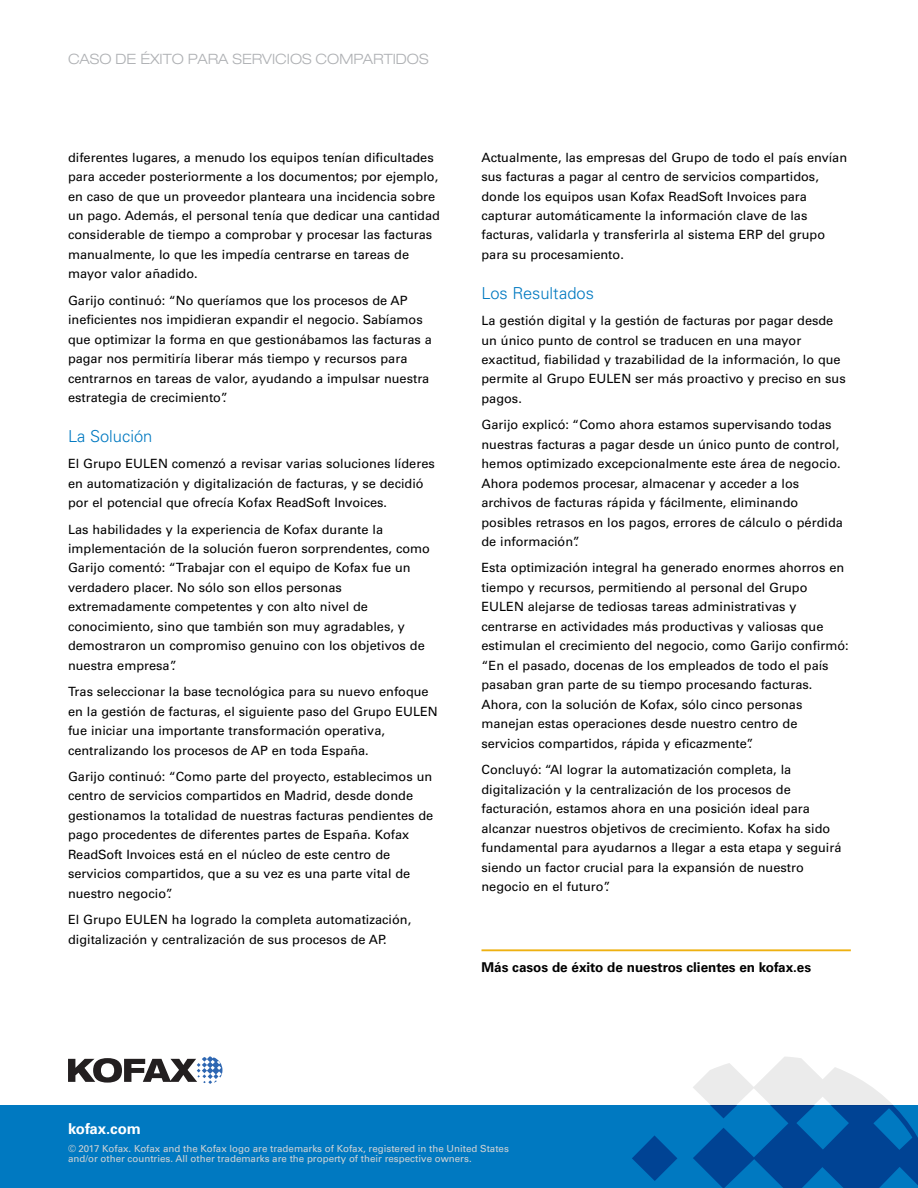
<style>
.page{position:relative;width:918px;height:1188px;background:#fff}
.page>*{position:absolute;margin:0;border:0;box-sizing:border-box;transform-origin:0 0}
.t1{font:300 16.5px "Univers LT Std";color:#0079c1}
.t2{font:700 15px "Univers LT Std";color:#fff}
.t3{font:300 expanded 14.25px "Helvetica Neue LT Std";color:#afb1b4}
.t4{font:700 13.5px "Univers LT Std";color:#000}
.t5{font:12.75px/19.5px "Univers LT Std";color:#000}
.t6{font:9.75px/10.5px "Univers LT Std";color:#d1d3d4}
</style>
<div class="page">
<hr style="left:482px;top:949px;width:369px;height:2px;background:#eeb111">
<div style="left:0;top:1105px;width:918px;height:83px;background:#0079c1"></div>
<svg style="left:632px;top:1135px;width:45px;height:46px"></svg>
<svg style="left:68px;top:1056px;width:154px;height:28px"></svg>
<svg style="left:693px;top:1057px;width:225px;height:131px"></svg>
<p class="t3" style="left:68px;top:51px;width:362px">CASO DE ÉXITO PARA SERVICIOS COMPARTIDOS</p>
<p class="t5" style="left:68px;top:147px;width:373px">diferentes lugares, a menudo los equipos tenían dificultades para acceder posteriormente a los documentos; por ejemplo, en caso de que un proveedor planteara una incidencia sobre un pago. Además, el personal tenía que dedicar una cantidad considerable de tiempo a comprobar y procesar las facturas manualmente, lo que les impedía centrarse en tareas de mayor valor añadido.</p>
<p class="t5" style="left:68px;top:291px;width:365px">Garijo continuó: “No queríamos que los procesos de AP ineficientes nos impidieran expandir el negocio. Sabíamos que optimizar la forma en que gestionábamos las facturas a pagar nos permitiría liberar más tiempo y recursos para centrarnos en tareas de valor, ayudando a impulsar nuestra estrategia de crecimiento”.</p>
<p class="t1" style="left:68px;top:426px;width:86px">La Solución</p>
<p class="t5" style="left:68px;top:454px;width:368px">El Grupo EULEN comenzó a revisar varias soluciones líderes en automatización y digitalización de facturas, y se decidió por el potencial que ofrecía Kofax ReadSoft Invoices.</p>
<p class="t5" style="left:68px;top:519px;width:364px">Las habilidades y la experiencia de Kofax durante la implementación de la solución fueron sorprendentes, como Garijo comentó: “Trabajar con el equipo de Kofax fue un verdadero placer. No sólo son ellos personas extremadamente competentes y con alto nivel de conocimiento, sino que también son muy agradables, y demostraron un compromiso genuino con los objetivos de nuestra empresa”.</p>
<p class="t5" style="left:68px;top:682px;width:371px">Tras seleccionar la base tecnológica para su nuevo enfoque en la gestión de facturas, el siguiente paso del Grupo EULEN fue iniciar una importante transformación operativa, centralizando los procesos de AP en toda España.</p>
<p class="t5" style="left:68px;top:767px;width:367px">Garijo continuó: “Como parte del proyecto, establecimos un centro de servicios compartidos en Madrid, desde donde gestionamos la totalidad de nuestras facturas pendientes de pago procedentes de diferentes partes de España. Kofax ReadSoft Invoices está en el núcleo de este centro de servicios compartidos, que a su vez es una parte vital de nuestro negocio”.</p>
<p class="t5" style="left:68px;top:910px;width:345px">El Grupo EULEN ha logrado la completa automatización, digitalización y centralización de sus procesos de AP.</p>
<p class="t5" style="left:482px;top:147px;width:367px">Actualmente, las empresas del Grupo de todo el país envían sus facturas a pagar al centro de servicios compartidos, donde los equipos usan Kofax ReadSoft Invoices para capturar automáticamente la información clave de las facturas, validarla y transferirla al sistema ERP del grupo para su procesamiento.</p>
<p class="t1" style="left:482px;top:283px;width:114px">Los Resultados</p>
<p class="t5" style="left:482px;top:311px;width:366px">La gestión digital y la gestión de facturas por pagar desde un único punto de control se traducen en una mayor exactitud, fiabilidad y trazabilidad de la información, lo que permite al Grupo EULEN ser más proactivo y preciso en sus pagos.</p>
<p class="t5" style="left:482px;top:415px;width:363px">Garijo explicó: “Como ahora estamos supervisando todas nuestras facturas a pagar desde un único punto de control, hemos optimizado excepcionalmente este área de negocio.<br>Ahora podemos procesar, almacenar y acceder a los archivos de facturas rápida y fácilmente, eliminando posibles retrasos en los pagos, errores de cálculo o pérdida de información”.</p>
<p class="t5" style="left:482px;top:558px;width:369px">Esta optimización integral ha generado enormes ahorros en tiempo y recursos, permitiendo al personal del Grupo EULEN alejarse de tediosas tareas administrativas y centrarse en actividades más productivas y valiosas que estimulan el crecimiento del negocio, como Garijo confirmó: “En el pasado, docenas de los empleados de todo el país pasaban gran parte de su tiempo procesando facturas.<br>Ahora, con la solución de Kofax, sólo cinco personas manejan estas operaciones desde nuestro centro de servicios compartidos, rápida y eficazmente”.</p>
<p class="t5" style="left:482px;top:760px;width:362px">Concluyó: “Al lograr la automatización completa, la digitalización y la centralización de los procesos de facturación, estamos ahora en una posición ideal para alcanzar nuestros objetivos de crecimiento. Kofax ha sido fundamental para ayudarnos a llegar a esta etapa y seguirá siendo un factor crucial para la expansión de nuestro negocio en el futuro”.</p>
<p class="t4" style="left:482px;top:959px;width:331px">Más casos de éxito de nuestros clientes en kofax.es</p>
<p class="t2" style="left:68px;top:1120px;width:75px">kofax.com</p>
<p class="t6" style="left:68px;top:1143px;width:442px">© 2017 Kofax. Kofax and the Kofax logo are trademarks of Kofax, registered in the United States and/or other countries. All other trademarks are the property of their respective owners.</p>
</div>
